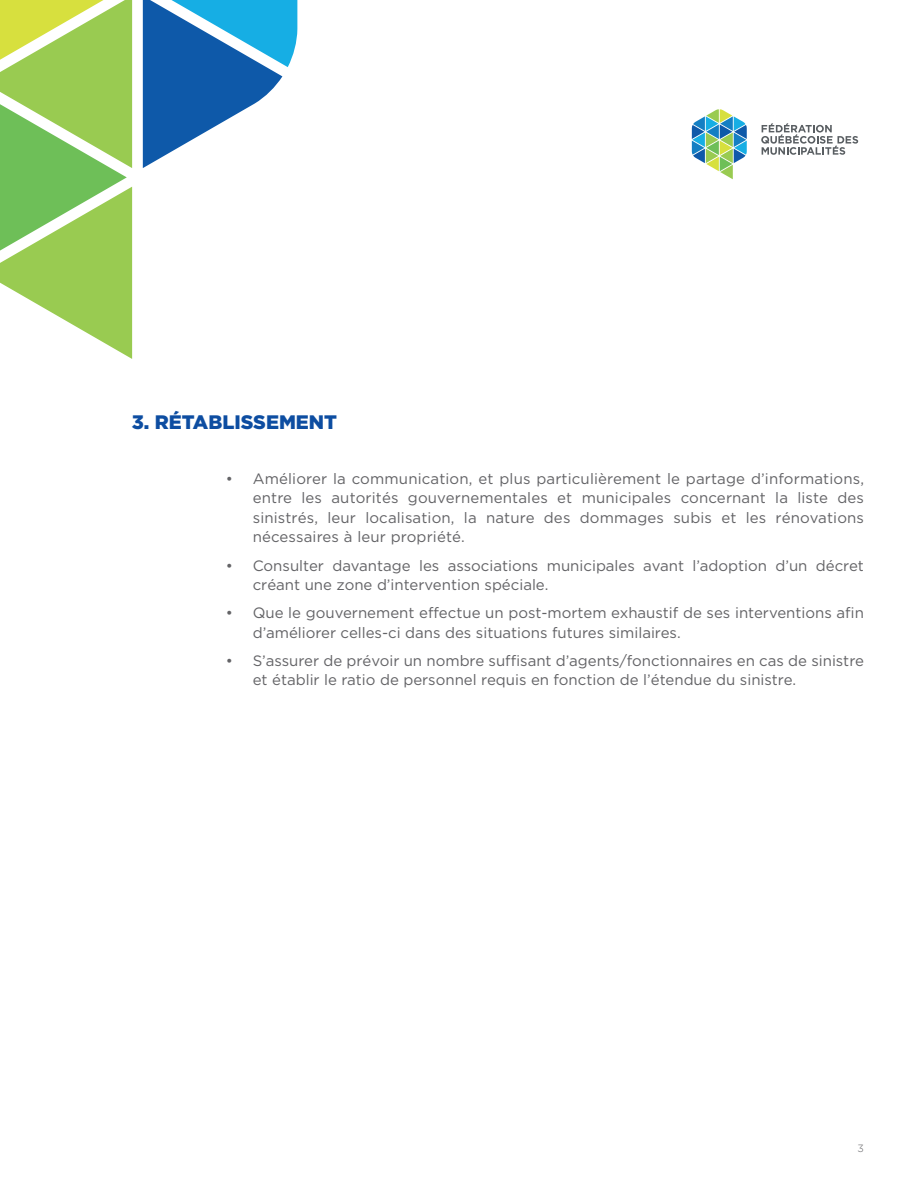
<style>
.page{position:relative;width:918px;height:1188px;background:#fff}
.page>*{position:absolute;margin:0;border:0;box-sizing:border-box;transform-origin:0 0}
.t1{font:900 19.5px "Gotham";color:#0d4da1}
.t2{font:15px/19.5px "Gotham";color:#636366}
.t3{font:300 10.5px "Gotham";color:#636366}
</style>
<div class="page">
<svg style="left:132px;top:0;width:166px;height:359px"></svg>
<svg style="left:143px;top:0;width:154px;height:168px"></svg>
<svg style="left:0;top:0;width:132px;height:359px"></svg>
<svg style="left:691px;top:109px;width:56px;height:71px"></svg>
<svg style="left:761px;top:123px;width:97px;height:32px"></svg>
<p class="t1" style="left:132px;top:410px;width:207px">3. RÉTABLISSEMENT</p>
<p class="t2" style="left:253px;top:469px;width:613px;text-align:justify;text-indent:-27px">• Améliorer la communication, et plus particulièrement le partage d’informations, entre les autorités gouvernementales et municipales concernant la liste des sinistrés, leur localisation, la nature des dommages subis et les rénovations nécessaires à leur propriété.</p>
<p class="t2" style="left:253px;top:555px;width:613px;text-indent:-27px">• Consulter davantage les associations municipales avant l’adoption d’un décret créant une zone d’intervention spéciale.</p>
<p class="t2" style="left:253px;top:603px;width:613px;text-indent:-27px">• Que le gouvernement effectue un post-mortem exhaustif de ses interventions afin d’améliorer celles-ci dans des situations futures similaires.</p>
<p class="t2" style="left:253px;top:651px;width:613px;text-indent:-27px">• S’assurer de prévoir un nombre suffisant d’agents/fonctionnaires en cas de sinistre et établir le ratio de personnel requis en fonction de l’étendue du sinistre.</p>
<p class="t3" style="left:858px;top:1143px;width:8px">3</p>
</div>
